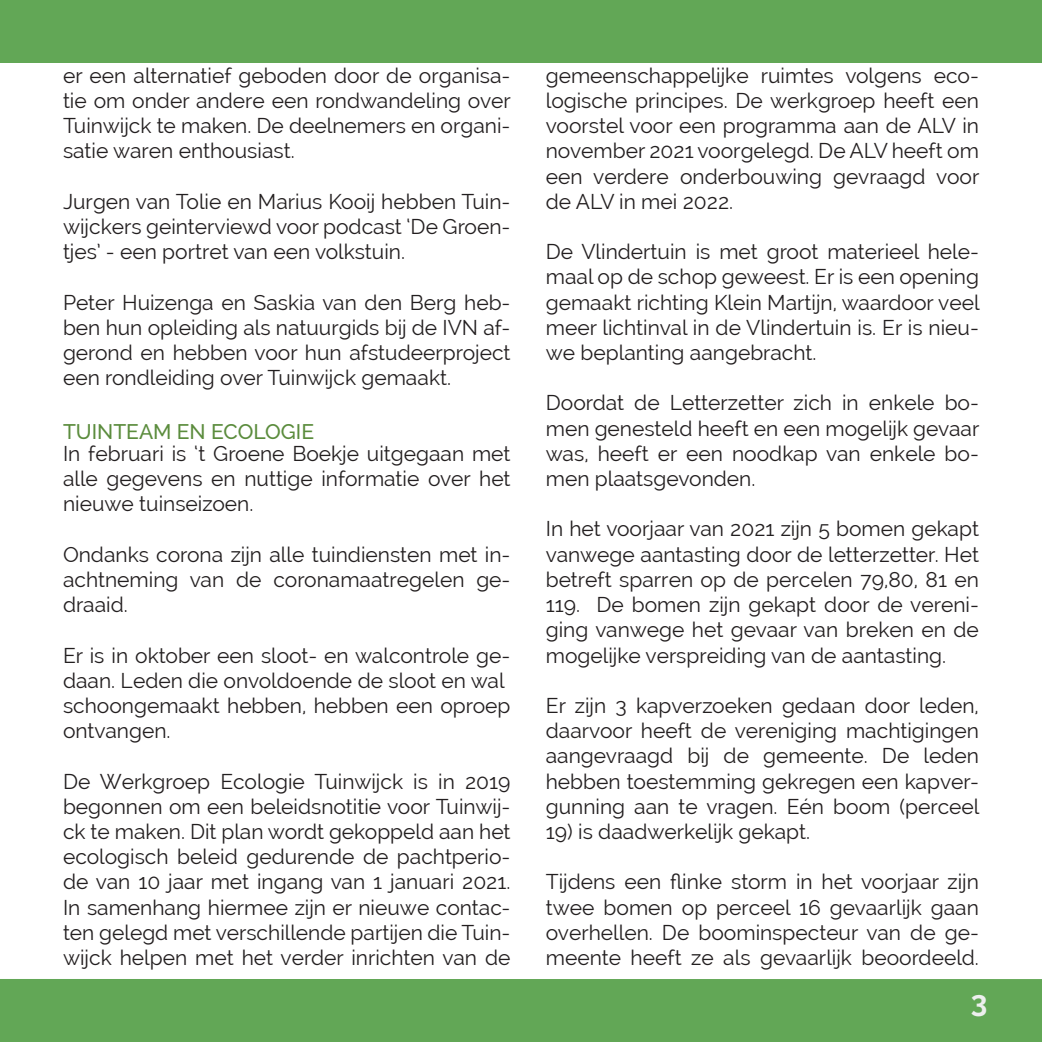
<style>
.page{position:relative;width:1042px;height:1042px;background:#fff}
.page>*{position:absolute;margin:0;border:0;box-sizing:border-box;transform-origin:0 0}
.t1{font:700 29.75px "Raleway";color:#edefee}
.t2{font:21px/25.2px "Raleway";color:#231f20;text-align:justify}
.Subkop_jaar{font:500 21px "Raleway";color:#5b8c3d}
</style>
<div class="page">
<div style="left:0;top:0;width:1042px;height:63px;background:#62a756"></div>
<div style="left:0;top:979px;width:1042px;height:63px;background:#62a756"></div>
<p class="t2" style="left:63px;top:63px;width:449px">er een alternatief geboden door de organisa&shy;tie om onder andere een rondwandeling over Tuinwijck te maken. De deelnemers en organi&shy;satie waren enthousiast.</p>
<p class="t2" style="left:63px;top:189px;width:449px">Jurgen van Tolie en Marius Kooij hebben Tuin&shy;wijckers geinterviewd voor podcast ‘De Groen&shy;tjes’ - een portret van een volkstuin.</p>
<p class="t2" style="left:63px;top:289px;width:449px">Peter Huizenga en Saskia van den Berg heb&shy;ben hun opleiding als natuurgids bij de IVN af&shy;gerond en hebben voor hun afstudeerproject een rondleiding over Tuinwijck gemaakt.</p>
<p class="Subkop_jaar" style="left:63px;top:420px;width:252px">TUINTEAM EN ECOLOGIE</p>
<p class="t2" style="left:63px;top:441px;width:449px">In februari is ‘t Groene Boekje uitgegaan met alle gegevens en nuttige informatie over het nieuwe tuinseizoen.</p>
<p class="t2" style="left:63px;top:541px;width:449px">Ondanks corona zijn alle tuindiensten met in&shy;achtneming van de coronamaatregelen ge&shy;draaid.</p>
<p class="t2" style="left:63px;top:642px;width:449px">Er is in oktober een sloot- en walcontrole ge&shy;daan. Leden die onvoldoende de sloot en wal</p>
<p class="t2" style="left:63px;top:693px;width:449px">schoongemaakt hebben, hebben een oproep ontvangen.</p>
<p class="t2" style="left:63px;top:768px;width:449px">De Werkgroep Ecologie Tuinwijck is in 2019 begonnen om een beleidsnotitie voor Tuinwij&shy;ck te maken. Dit plan wordt gekoppeld aan het ecologisch beleid gedurende de pachtperio&shy;de van 10 jaar met ingang van 1 januari 2021.<br>In samenhang hiermee zijn er nieuwe contac&shy;ten gelegd met verschillende partijen die Tuin&shy;wijck helpen met het verder inrichten van de</p>
<p class="t2" style="left:546px;top:63px;width:435px">gemeenschappelijke ruimtes volgens eco&shy;logische principes. De werkgroep heeft een voorstel voor een programma aan de ALV in november 2021 voorgelegd. De ALV heeft om een verdere onderbouwing gevraagd voor de ALV in mei 2022.</p>
<p class="t2" style="left:546px;top:239px;width:435px">De Vlindertuin is met groot materieel hele&shy;maal op de schop geweest. Er is een opening gemaakt richting Klein Martijn, waardoor veel meer lichtinval in de Vlindertuin is. Er is nieu&shy;we beplanting aangebracht.</p>
<p class="t2" style="left:546px;top:390px;width:435px">Doordat de Letterzetter zich in enkele bo&shy;men genesteld heeft en een mogelijk gevaar was, heeft er een noodkap van enkele bo&shy;men plaatsgevonden.</p>
<p class="t2" style="left:546px;top:516px;width:435px">In het voorjaar van 2021 zijn 5 bomen gekapt vanwege aantasting door de letterzetter. Het betreft sparren op de percelen 79,80, 81 en 119. De bomen zijn gekapt door de vereni&shy;ging vanwege het gevaar van breken en de mogelijke verspreiding van de aantasting.</p>
<p class="t2" style="left:546px;top:693px;width:435px">Er zijn 3 kapverzoeken gedaan door leden, daarvoor heeft de vereniging machtigingen aangevraagd bij de gemeente. De leden hebben toestemming gekregen een kapver&shy;gunning aan te vragen. Eén boom (perceel</p>
<p class="t2" style="left:546px;top:819px;width:266px">19) is daadwerkelijk gekapt.</p>
<p class="t2" style="left:546px;top:869px;width:435px">Tijdens een flinke storm in het voorjaar zijn twee bomen op perceel 16 gevaarlijk gaan overhellen. De boominspecteur van de ge&shy;meente heeft ze als gevaarlijk beoordeeld.</p>
<h1 class="t1" style="left:970px;top:985px;width:18px">3</h1>
</div>
